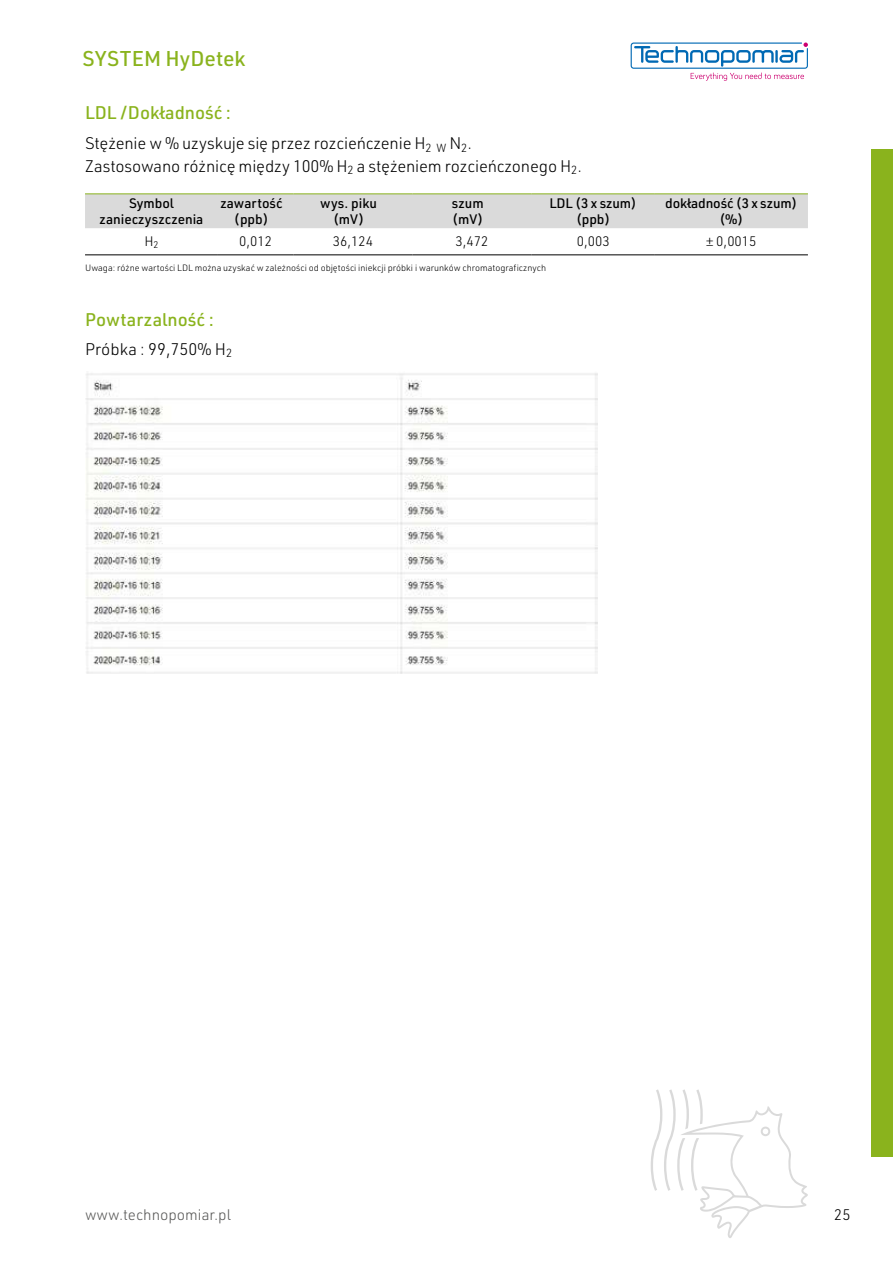
<style>
.page{position:relative;width:893px;height:1263px;background:#fff}
.page>*{position:absolute;margin:0;border:0;box-sizing:border-box;transform-origin:0 0}
.t1{font:500 21px "URWDIN";letter-spacing:.005em;color:#8ab31d}
.t2{font:500 18px "URWDIN";color:#8ab31d}
.t3{font:300 16.5px/22.5px "URWDIN";letter-spacing:-.01em;color:#000}
.t4{font:300 15px "URWDIN";color:#5a5a59}
.t5{font:300 15px "URWDIN";color:#000}
.t6{font:500 13.5px/16.2px "URWDIN";color:#000;text-align:center}
.t7{font:300 13.5px "URWDIN";color:#000}
.t8{font:300 9px "URWDIN";color:#000}
</style>
<div class="page">
<svg style="left:631px;top:43px;width:177px;height:38px"></svg>
<div style="left:872px;top:149px;width:21px;height:1008px;background:#8ab31d"></div>
<svg style="left:651px;top:1089px;width:157px;height:149px"></svg>
<img style="left:85px;top:373px;width:512px;height:301px">
<div style="left:85px;top:194px;width:723px;height:34px;background:#dadada"></div>
<hr style="left:85px;top:193px;width:133px;height:1px;background:#8ab31d">
<hr style="left:218px;top:193px;width:75px;height:1px;background:#8ab31d">
<hr style="left:293px;top:193px;width:119px;height:1px;background:#8ab31d">
<hr style="left:412px;top:193px;width:119px;height:1px;background:#8ab31d">
<hr style="left:531px;top:193px;width:124px;height:1px;background:#8ab31d">
<hr style="left:655px;top:193px;width:153px;height:1px;background:#8ab31d">
<hr style="left:218px;top:255px;width:75px;height:1px;background:#000">
<hr style="left:293px;top:255px;width:119px;height:1px;background:#000">
<hr style="left:412px;top:255px;width:119px;height:1px;background:#000">
<hr style="left:531px;top:255px;width:124px;height:1px;background:#000">
<hr style="left:655px;top:255px;width:153px;height:1px;background:#000">
<hr style="left:85px;top:255px;width:133px;height:1px;background:#000">
<p class="t1" style="left:83px;top:44px;width:164px">SYSTEM HyDetek</p>
<p class="t2" style="left:85px;top:101px;width:148px">LDL /Dokładność :</p>
<p class="t3" style="left:85px;top:132px;width:498px">Stężenie w % uzyskuje się przez rozcieńczenie H<sub>2</sub> <sub>W</sub> N<sub>2</sub>.<br>Zastosowano różnicę między 100% H<sub>2</sub> a stężeniem rozcieńczonego H<sub>2</sub>.</p>
<p class="t6" style="left:100px;top:194px;width:105px">Symbol zanieczyszczenia</p>
<p class="t6" style="left:220px;top:194px;width:64px">zawartość (ppb)</p>
<p class="t6" style="left:320px;top:194px;width:58px">wys. piku (mV)</p>
<p class="t6" style="left:452px;top:194px;width:33px;text-align:left">szum (mV)</p>
<p class="t6" style="left:549px;top:194px;width:89px">LDL (3 x szum) (ppb)</p>
<p class="t6" style="left:665px;top:194px;width:134px">dokładność (3 x szum) (%)</p>
<p class="t7" style="left:144px;top:233px;width:16px">H<sub>2</sub></p>
<p class="t7" style="left:239px;top:233px;width:34px">0,012</p>
<p class="t7" style="left:333px;top:233px;width:42px">36,124</p>
<p class="t7" style="left:456px;top:233px;width:34px">3,472</p>
<p class="t7" style="left:577px;top:233px;width:34px">0,003</p>
<p class="t7" style="left:706px;top:233px;width:52px">± 0,0015</p>
<p class="t8" style="left:85px;top:262px;width:463px">Uwaga: różne wartości LDL można uzyskać w zależności od objętości iniekcji próbki i warunków chromatograficznych</p>
<p class="t2" style="left:85px;top:308px;width:130px">Powtarzalność :</p>
<p class="t3" style="left:85px;top:337px;width:149px">Próbka : 99,750% H<sub>2</sub></p>
<p class="t4" style="left:85px;top:1205px;width:147px">www.technopomiar.pl</p>
<p class="t5" style="left:834px;top:1204px;width:18px">25</p>
</div>
